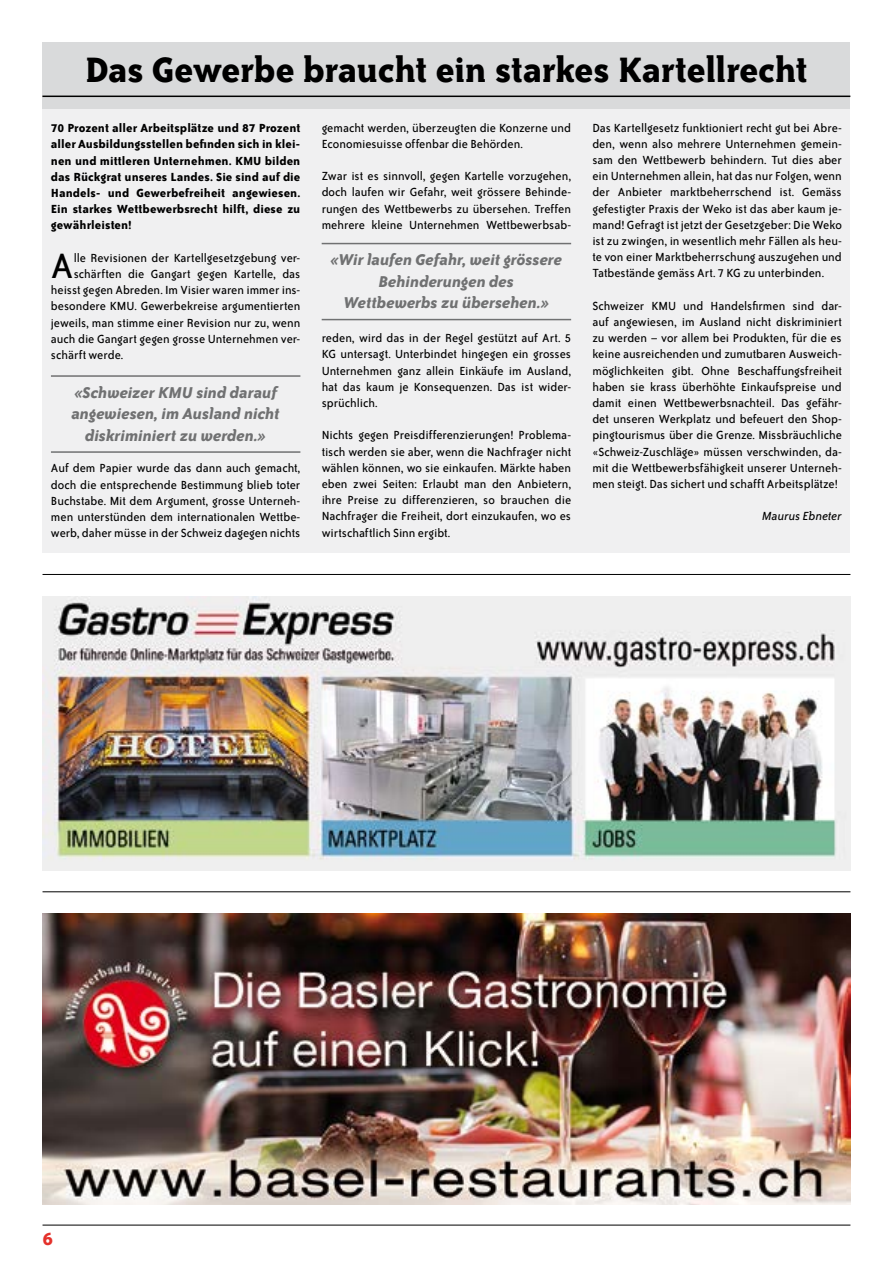
<style>
.page{position:relative;width:893px;height:1263px;background:#fff}
.page>*{position:absolute;margin:0;border:0;box-sizing:border-box;transform-origin:0 0}
.t1{font:700 40.5px "Bailey Quad ITC";letter-spacing:-.01em;color:#000}
.t2{font:40.5px "Bailey Sans ITC";color:#000}
.t3{font:700 21px "Bailey Sans ITC";color:#e4312b}
.t4{font:italic 700 18px/21.6px "Bailey Sans ITC";letter-spacing:-.01em;color:#707172;text-align:center}
.t5{font:13.5px/16.2px "Bailey Sans ITC";letter-spacing:-.005em;color:#000;text-align:justify}
.t6{font:700 13.5px/16.2px "Bailey Sans ITC";letter-spacing:.005em;color:#000;text-align:justify}
.t7{font:italic 13.5px "Bailey Sans ITC";color:#000}
</style>
<div class="page">
<hr style="left:43px;top:1225px;width:807px;height:1px;background:#000">
<div style="left:42px;top:87px;width:808px;height:466px;background:#f0f0f1"></div>
<div style="left:42px;top:43px;width:808px;height:66px;background:#d9dadb"></div>
<hr style="left:42px;top:96px;width:808px;height:1px;background:#000">
<hr style="left:51px;top:375px;width:249px;height:2px;background:#707172">
<hr style="left:51px;top:451px;width:249px;height:2px;background:#707172">
<hr style="left:322px;top:243px;width:249px;height:1px;background:#707172">
<hr style="left:322px;top:319px;width:249px;height:1px;background:#707172">
<img style="left:42px;top:596px;width:808px;height:274px">
<hr style="left:43px;top:574px;width:807px;height:1px;background:#000">
<hr style="left:43px;top:891px;width:807px;height:1px;background:#000">
<img style="left:42px;top:913px;width:808px;height:291px">
<h1 class="t1" style="left:85px;top:48px;width:724px">Das Gewerbe braucht ein starkes Kartellrecht</h1>
<p class="t6" style="left:51px;top:120px;width:251px">70 Prozent aller Arbeitsplätze und 87 Prozent aller Ausbildungsstellen befinden sich in klei&shy;nen und mittleren Unternehmen. KMU bilden das Rückgrat unseres Landes. Sie sind auf die Handels- und Gewerbefreiheit angewiesen.<br>Ein starkes Wettbewerbsrecht hilft, diese zu gewährleisten!</p>
<h1 class="t2" style="left:51px;top:244px;width:24px">A</h1>
<p class="t5" style="left:74px;top:250px;width:228px">lle Revisionen der Kartellgesetzgebung ver-</p>
<p class="t5" style="left:74px;top:266px;width:228px">schärften die Gangart gegen Kartelle, das</p>
<p class="t5" style="left:51px;top:282px;width:251px">heisst gegen Abreden. Im Visier waren immer ins-</p>
<p class="t5" style="left:51px;top:298px;width:251px">besondere KMU. Gewerbekreise argumentierten</p>
<p class="t5" style="left:51px;top:315px;width:251px">jeweils, man stimme einer Revision nur zu, wenn</p>
<p class="t5" style="left:51px;top:331px;width:251px">auch die Gangart gegen grosse Unternehmen ver-</p>
<p class="t5" style="left:51px;top:347px;width:74px">schärft werde.</p>
<h3 class="t4" style="left:71px;top:381px;width:210px">«Schweizer KMU sind darauf angewiesen, im Ausland nicht diskriminiert zu werden.»</h3>
<p class="t5" style="left:51px;top:460px;width:251px">Auf dem Papier wurde das dann auch gemacht, doch die entsprechende Bestimmung blieb toter Buchstabe. Mit dem Argument, grosse Unterneh&shy;men unterstünden dem internationalen Wettbe&shy;werb, daher müsse in der Schweiz dagegen nichts</p>
<p class="t5" style="left:322px;top:120px;width:251px">gemacht werden, überzeugten die Konzerne und<br>Economiesuisse offenbar die Behörden.</p>
<p class="t5" style="left:322px;top:168px;width:251px">Zwar ist es sinnvoll, gegen Kartelle vorzugehen, doch laufen wir Gefahr, weit grössere Behinde&shy;rungen des Wettbewerbs zu übersehen. Treffen mehrere kleine Unternehmen Wettbewerbsab-</p>
<h3 class="t4" style="left:331px;top:249px;width:233px">«Wir laufen Gefahr, weit grössere<br>Behinderungen des<br>Wettbewerbs zu übersehen.»</h3>
<p class="t5" style="left:322px;top:330px;width:251px">reden, wird das in der Regel gestützt auf Art. 5<br>KG untersagt. Unterbindet hingegen ein grosses Unternehmen ganz allein Einkäufe im Ausland, hat das kaum je Konsequenzen. Das ist wider&shy;sprüchlich.</p>
<p class="t5" style="left:322px;top:427px;width:251px">Nichts gegen Preisdifferenzierungen! Problema&shy;tisch werden sie aber, wenn die Nachfrager nicht wählen können, wo sie einkaufen. Märkte haben eben zwei Seiten: Erlaubt man den Anbietern, ihre Preise zu differenzieren, so brauchen die Nachfrager die Freiheit, dort einzukaufen, wo es wirtschaftlich Sinn ergibt.</p>
<p class="t5" style="left:592px;top:120px;width:251px">Das Kartellgesetz funktioniert recht gut bei Abre&shy;den, wenn also mehrere Unternehmen gemein&shy;sam den Wettbewerb behindern. Tut dies aber ein Unternehmen allein, hat das nur Folgen, wenn der Anbieter marktbeherrschend ist. Gemäss gefestigter Praxis der Weko ist das aber kaum je&shy;mand! Gefragt ist jetzt der Gesetzgeber: Die Weko ist zu zwingen, in wesentlich mehr Fällen als heu&shy;te von einer Marktbeherrschung auszugehen und Tatbestände gemäss Art. 7 KG zu unterbinden.</p>
<p class="t5" style="left:592px;top:298px;width:251px">Schweizer KMU und Handelsfirmen sind dar&shy;auf angewiesen, im Ausland nicht diskriminiert zu werden – vor allem bei Produkten, für die es keine ausreichenden und zumutbaren Ausweich&shy;möglichkeiten gibt. Ohne Beschaffungsfreiheit haben sie krass überhöhte Einkaufspreise und damit einen Wettbewerbsnachteil. Das gefähr&shy;det unseren Werkplatz und befeuert den Shop&shy;pingtourismus über die Grenze. Missbräuchliche «Schweiz-Zuschläge» müssen verschwinden, da&shy;mit die Wettbewerbsfähigkeit unserer Unterneh&shy;men steigt. Das sichert und schafft Arbeitsplätze!</p>
<p class="t7" style="left:762px;top:509px;width:81px">Maurus Ebneter</p>
<h2 class="t3" style="left:43px;top:1228px;width:12px">6</h2>
</div>
